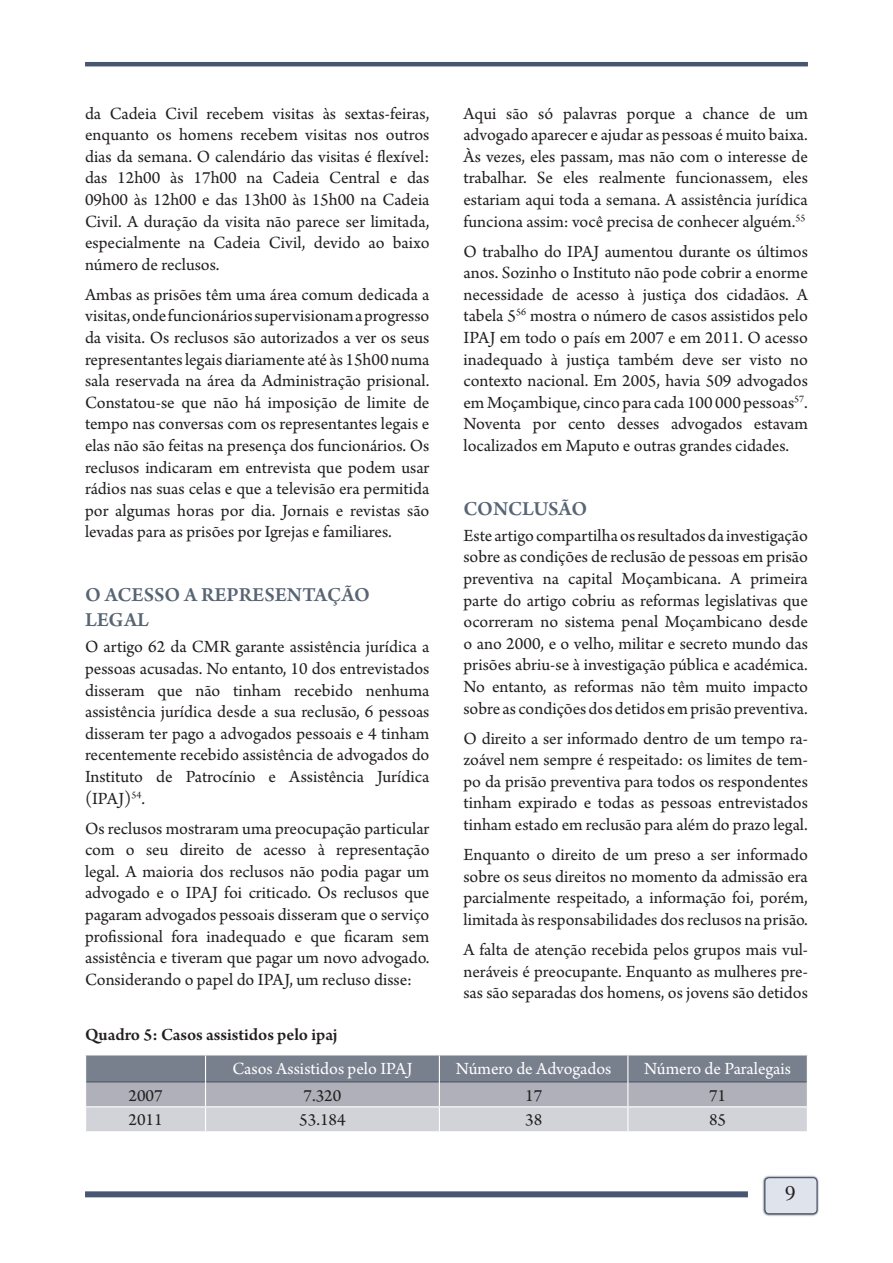
<style>
.page{position:relative;width:893px;height:1263px;background:#fff}
.page>*{position:absolute;margin:0;border:0;box-sizing:border-box;transform-origin:0 0}
.Subtitulo{font:600 21px/25.2px "Arno Pro";color:#586574}
.t1{font:21px "News Serif";color:#231f20}
.Corpo{font:18px/21.6px "Arno Pro";color:#231f20;text-align:justify}
.t2{font:18px "Arno Pro";color:#fff}
.Table_title{font:600 18px "Arno Pro";color:#231f20}
</style>
<div class="page">
<div style="left:762px;top:1175px;width:58px;height:41px;background:#231f20;opacity:.75"></div>
<div style="left:765px;top:1178px;width:52px;height:36px;background:#dfe4ec;border-radius:4px"></div>
<div style="left:764px;top:1177px;width:54px;height:37px;border:1px solid #485671;border-radius:4px"></div>
<hr style="left:85px;top:62px;width:723px;height:4px;background:#485671">
<div style="left:85px;top:1191px;width:663px;height:6px;background:#485671"></div>
<svg style="left:85px;top:1055px;width:723px;height:76px;background:#a8abb4"></svg>
<p class="Corpo" style="left:85px;top:103px;width:346px">da Cadeia Civil recebem visitas às sextas-feiras, enquanto os homens recebem visitas nos outros dias da semana. O calendário das visitas é flexível: das 12h00 às 17h00 na Cadeia Central e das 09h00 às 12h00 e das 13h00 às 15h00 na Cadeia Civil. A duração da visita não parece ser limitada, especialmente na Cadeia Civil, devido ao baixo número de reclusos.</p>
<p class="Corpo" style="left:85px;top:285px;width:346px">Ambas as prisões têm uma área comum dedicada a visitas, onde funcionários supervisionam a progresso da visita. Os reclusos são autorizados a ver os seus representantes legais diariamente até às 15h00 numa sala reservada na área da Administração prisional.<br>Constatou-se que não há imposição de limite de tempo nas conversas com os representantes legais e elas não são feitas na presença dos funcionários. Os reclusos indicaram em entrevista que podem usar rádios nas suas celas e que a televisão era permitida por algumas horas por dia. Jornais e revistas são levadas para as prisões por Igrejas e familiares.</p>
<p class="Subtitulo" style="left:85px;top:583px;width:287px">O ACESSO A REPRESENTAÇÃO<br>LEGAL</p>
<p class="Corpo" style="left:85px;top:637px;width:346px">O artigo 62 da CMR garante assistência jurídica a pessoas acusadas. No entanto, 10 dos entrevistados disseram que não tinham recebido nenhuma assistência jurídica desde a sua reclusão, 6 pessoas disseram ter pago a advogados pessoais e 4 tinham recentemente recebido assistência de advogados do Instituto de Patrocínio e Assistência Jurídica (IPAJ)<sup>54</sup>.</p>
<p class="Corpo" style="left:85px;top:818px;width:346px">Os reclusos mostraram uma preocupação particular com o seu direito de acesso à representação legal. A maioria dos reclusos não podia pagar um advogado e o IPAJ foi criticado. Os reclusos que pagaram advogados pessoais disseram que o serviço profissional fora inadequado e que ficaram sem assistência e tiveram que pagar um novo advogado.<br>Considerando o papel do IPAJ, um recluso disse:</p>
<p class="Corpo" style="left:463px;top:103px;width:346px">Aqui são só palavras porque a chance de um advogado aparecer e ajudar as pessoas é muito baixa.<br>Às vezes, eles passam, mas não com o interesse de trabalhar. Se eles realmente funcionassem, eles estariam aqui toda a semana. A assistência jurídica funciona assim: você precisa de conhecer alguém.<sup>55</sup></p>
<p class="Corpo" style="left:463px;top:241px;width:346px">O trabalho do IPAJ aumentou durante os últimos anos. Sozinho o Instituto não pode cobrir a enorme necessidade de acesso à justiça dos cidadãos. A tabela 5<sup>56</sup> mostra o número de casos assistidos pelo IPAJ em todo o país em 2007 e em 2011. O acesso inadequado à justiça também deve ser visto no contexto nacional. Em 2005, havia 509 advogados em Moçambique, cinco para cada 100 000 pessoas<sup>57</sup>.<br>Noventa por cento desses advogados estavam localizados em Maputo e outras grandes cidades.</p>
<p class="Subtitulo" style="left:463px;top:497px;width:125px">CONCLUSÃO</p>
<p class="Corpo" style="left:463px;top:525px;width:346px">Este artigo compartilha os resultados da investigação sobre as condições de reclusão de pessoas em prisão preventiva na capital Moçambicana. A primeira parte do artigo cobriu as reformas legislativas que ocorreram no sistema penal Moçambicano desde o ano 2000, e o velho, militar e secreto mundo das prisões abriu-se à investigação pública e académica.<br>No entanto, as reformas não têm muito impacto sobre as condições dos detidos em prisão preventiva.</p>
<p class="Corpo" style="left:463px;top:728px;width:346px">O direito a ser informado dentro de um tempo ra&shy;zoável nem sempre é respeitado: os limites de tem&shy;po da prisão preventiva para todos os respondentes tinham expirado e todas as pessoas entrevistados tinham estado em reclusão para além do prazo legal.</p>
<p class="Corpo" style="left:463px;top:845px;width:346px">Enquanto o direito de um preso a ser informado sobre os seus direitos no momento da admissão era parcialmente respeitado, a informação foi, porém, limitada às responsabilidades dos reclusos na prisão.</p>
<p class="Corpo" style="left:463px;top:940px;width:346px">A falta de atenção recebida pelos grupos mais vul&shy;neráveis é preocupante. Enquanto as mulheres pre&shy;sas são separadas dos homens, os jovens são detidos</p>
<p class="Table_title" style="left:85px;top:1024px;width:254px">Quadro 5: Casos assistidos pelo ipaj</p>
<p class="t2" style="left:232px;top:1058px;width:182px">Casos Assistidos pelo IPAJ</p>
<p class="t2" style="left:456px;top:1058px;width:157px">Número de Advogados</p>
<p class="t2" style="left:644px;top:1058px;width:148px">Número de Paralegais</p>
<p class="Corpo" style="left:128px;top:1085px;width:36px">2007</p>
<p class="Corpo" style="left:303px;top:1085px;width:39px">7.320</p>
<p class="Corpo" style="left:525px;top:1085px;width:19px">17</p>
<p class="Corpo" style="left:709px;top:1085px;width:19px">71</p>
<p class="Corpo" style="left:128px;top:1110px;width:36px">2011</p>
<p class="Corpo" style="left:299px;top:1110px;width:48px">53.184</p>
<p class="Corpo" style="left:525px;top:1110px;width:19px">38</p>
<p class="Corpo" style="left:709px;top:1110px;width:19px">85</p>
<p class="t1" style="left:785px;top:1181px;width:12px">9</p>
</div>
